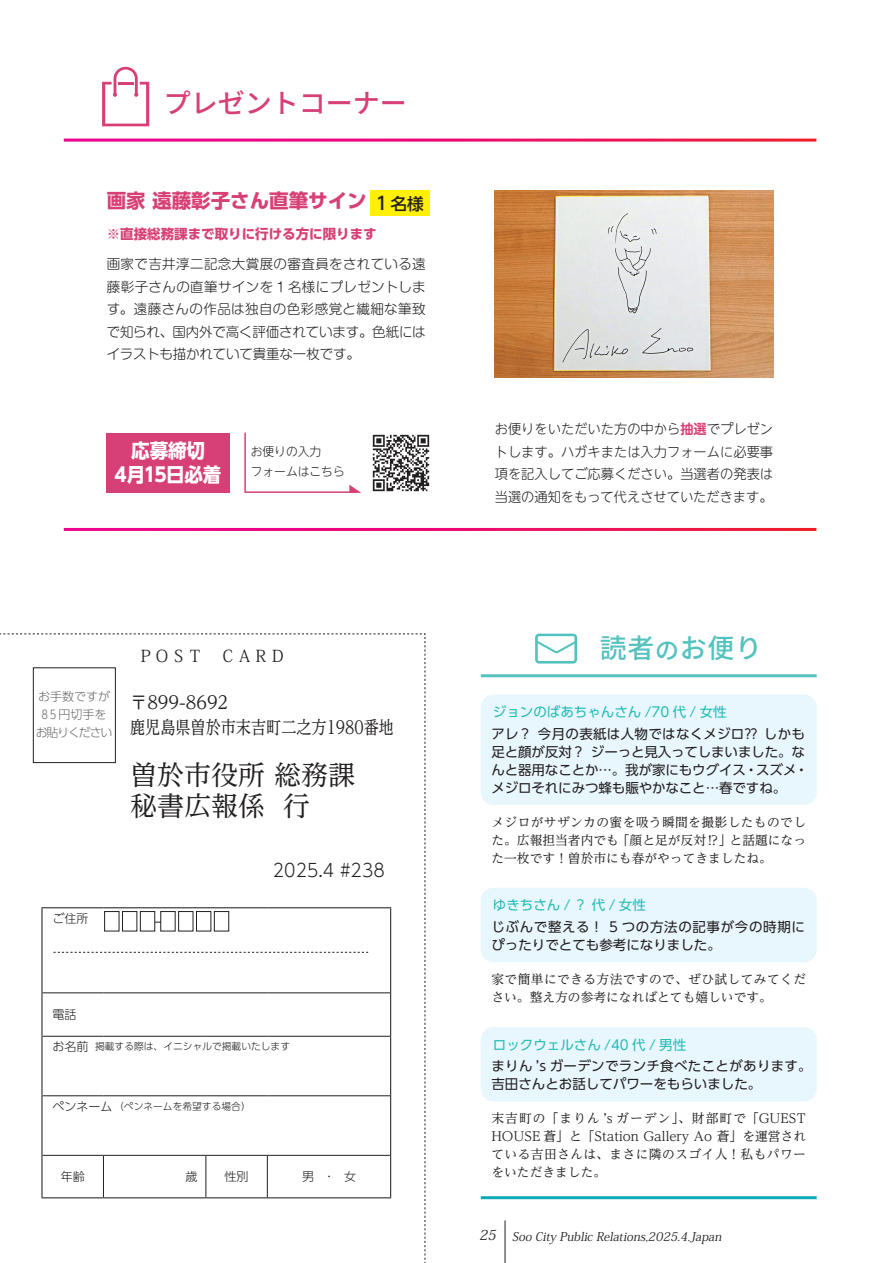
<style>
.page{position:relative;width:893px;height:1263px;background:#fff}
.page>*{position:absolute;margin:0;border:0;box-sizing:border-box;transform-origin:0 0}
.t1{font:27px/31.5px "UD Reimin Pr 6 N";color:#231f20}
.t2{font:500 27px "Source Han Sans JP";color:#d74076}
.t3{font:500 27px "Source Han Sans JP";color:#54c2be}
.t4{font:700 19.5px "UD Shin Go Pr 6";color:#d74076}
.t5{font:700 19.5px/24px "UD Shin Go Pr 6";letter-spacing:-.015em;color:#fff;text-align:center;scale:.95 1}
.t6{font:18px/25.5px "UD Reimin Pr 6 N";color:#231f20;scale:.96 1}
.t7{font:300 18px "UD Shin Go Pr 6 N";color:#231f20;scale:.96 1}
.t8{font:16.5px "Koz Min Pr 6 N";color:#231f20}
.t9{font:500 16.5px "UD Shin Go Pr 6";color:#231f20}
.t10{font:300 13.5px/22.5px "Shin M Go Pr 6";letter-spacing:-.01em;color:#231f20;text-align:justify}
.t11{font:13.5px/18px "UD Shin Go Pr 6 N";color:#231f20}
.t12{font:300 13.5px/22.5px "UD Shin M Go Pr 6";color:#231f20;text-align:justify}
.t13{font:13.5px "UD Shin Go Pr 6 N";color:#22bcb5}
.t14{font:13.5px/18px "UD Shin Go Pr 6 N";letter-spacing:.025em;color:#231f20}
.t15{font:13.5px/18px "UD Shin Go Pr 6 N";letter-spacing:.05em;color:#231f20}
.t16{font:700 13.5px "UD Shin Go Pr 6";color:#d74076}
.t17{font:12.75px/18px "UD Reimin Pr 6 N";color:#231f20;text-align:justify}
.t18{font:12.75px/18px "UD Reimin Pr 6 N";letter-spacing:.03em;color:#231f20}
.t19{font:italic 12px "Koz Min Pro";color:#231f20}
.t20{font:300 12px/18px "UD Shin Go Pr 6 N";color:#6c6d70;text-align:center}
.t21{font:300 12px "UD Shin Go Pr 6 N";color:#231f20}
.t22{font:300 12px/19.5px "UD Shin M Go Pr 6";color:#231f20}
.t23{font:300 9.75px "UD Shin Go Pr 6 N";color:#231f20}
.s1{font-size:18px}
.s2{font-size:12px}
.s3{font-family:"UD Shin M Go Pr 6 De";font-weight:700;color:#d74076}
.s4{font-size:24px}
.s5{font-family:"Koz Min Pr 6 N";font-size:13.8px}
</style>
<div class="page">
<hr style="left:892px;top:0;width:1px;height:634px;background:#d1e8ec">
<svg style="left:0;top:634px;width:426px;height:629px"></svg>
<hr style="left:505px;top:1220px;width:1px;height:43px;background:#231f20">
<svg style="left:102px;top:67px;width:47px;height:59px"></svg>
<div style="left:370px;top:190px;width:60px;height:26px;background:#fff101"></div>
<div style="left:106px;top:433px;width:124px;height:59px;background:#d74076"></div>
<img style="left:372px;top:434px;width:58px;height:58px">
<svg style="left:244px;top:432px;width:117px;height:61px"></svg>
<img style="left:495px;top:190px;width:278px;height:187px">
<svg style="left:535px;top:634px;width:42px;height:29px"></svg>
<hr style="left:481px;top:674px;width:336px;height:3px;background:#54c2be">
<hr style="left:481px;top:1196px;width:336px;height:3px;background:#0faab6">
<div style="left:481px;top:888px;width:336px;height:74px;background:#e8f6fd;border-radius:13px"></div>
<div style="left:481px;top:694px;width:336px;height:111px;background:#e8f6fd;border-radius:13px"></div>
<div style="left:481px;top:1027px;width:336px;height:74px;background:#e8f6fd;border-radius:13px"></div>
<h1 class="t2" style="left:164px;top:88px;width:245px">プレゼントコーナー</h1>
<h2 class="t4" style="left:107px;top:184px;width:261px">画家 遠藤彰子さん直筆サイン</h2>
<p class="t16" style="left:107px;top:223px;width:271px">※直接総務課まで取りに行ける方に限ります</p>
<p class="t9" style="left:376px;top:190px;width:50px"><span class="s1">1</span>名様</p>
<p class="t10" style="left:107px;top:252px;width:321px">画家で吉井淳二記念大賞展の審査員をされている遠藤彰子さんの直筆サインを 1 名様にプレゼントします。遠藤さんの作品は独自の色彩感覚と繊細な筆致で知られ、国内外で高く評価されています。色紙にはイラストも描かれていて貴重な一枚です。</p>
<h2 class="t5" style="left:114px;top:438px;width:114px">応募締切<br>4月15日必着</h2>
<p class="t22" style="left:251px;top:441px;width:96px">お便りの入力<br>フォームはこちら</p>
<p class="t20" style="left:36px;top:687px;width:78px">お手数ですが<br>8 5 円切手をお貼りください</p>
<p class="t21" style="left:53px;top:908px;width:37px">ご住所</p>
<p class="t8" style="left:137px;top:647px;width:150px">ＰＯＳＴ　ＣＡＲＤ</p>
<h3 class="t6" style="left:130px;top:689px;width:276px">〒899-8692<br>鹿児島県曽於市末吉町二之方1980番地</h3>
<h1 class="t1" style="left:130px;top:758px;width:226px">曽於市役所 総務課秘書広報係 行</h1>
<h3 class="t7" style="left:273px;top:856px;width:118px">2025.4 #238</h3>
<p class="t21" style="left:53px;top:1005px;width:25px">電話</p>
<p class="t23" style="left:53px;top:1038px;width:239px"><span class="s2">お名前</span> 掲載する際は、イニシャルで掲載いたします</p>
<p class="t23" style="left:53px;top:1098px;width:200px"><span class="s2">ペンネーム</span> （ペンネームを希望する場合）</p>
<p class="t21" style="left:61px;top:1167px;width:25px">年齢</p>
<p class="t21" style="left:185px;top:1167px;width:13px">歳</p>
<p class="t21" style="left:225px;top:1167px;width:25px">性別</p>
<p class="t21" style="left:302px;top:1167px;width:55px">男　･　女</p>
<p class="t12" style="left:495px;top:417px;width:280px">お便りをいただいた方の中から<span class="s3">抽選</span>でプレゼントします。ハガキまたは入力フォームに必要事項を記入してご応募ください。当選者の発表は当選の通知をもって代えさせていただきます。</p>
<h1 class="t3" style="left:600px;top:633px;width:164px">読者<span class="s4">の</span>お便り</h1>
<p class="t13" style="left:493px;top:701px;width:235px">ジョンのばあちゃんさん /70 代 / 女性</p>
<p class="t11" style="left:491px;top:724px;width:319px">アレ？ 今月の表紙は人物ではなくメジロ⁇ しかも足と顔が反対？ ジーっと見入ってしまいました。なんと器用なことか…。我が家にもウグイス・スズメ・メジロそれにみつ蜂も賑やかなこと…春ですね。</p>
<p class="t17" style="left:491px;top:813px;width:316px">メジロがサザンカの蜜を吸う瞬間を撮影したものでした。広報担当者内でも「顔と足が反対⁉」と話題になった一枚です！曽於市にも春がやってきましたね。</p>
<p class="t13" style="left:493px;top:894px;width:154px">ゆきちさん / ？ 代 / 女性</p>
<p class="t15" style="left:491px;top:917px;width:315px">じぶんで整える！ 5 つの方法の記事が今の時期にぴったりでとても参考になりました。</p>
<p class="t18" style="left:491px;top:970px;width:316px">家で簡単にできる方法ですので、ぜひ試してみてください。整え方の参考になればとても嬉しいです。</p>
<p class="t13" style="left:493px;top:1033px;width:195px">ロックウェルさん /40 代 / 男性</p>
<p class="t14" style="left:491px;top:1057px;width:322px">まりん ’s ガーデンでランチ食べたことがあります。吉田さんとお話してパワーをもらいました。</p>
<p class="t17" style="left:491px;top:1109px;width:316px">末吉町の「まりん ’s ガーデン」、財部町で「GUEST HOUSE 蒼」と「Station Gallery Ao 蒼」を運営されている吉田さんは、まさに隣のスゴイ人！私もパワーをいただきました。</p>
<p class="t19" style="left:479px;top:1228px;width:247px"><span class="s5">25</span> Soo City Public Relations,2025.4.Japan</p>
</div>
